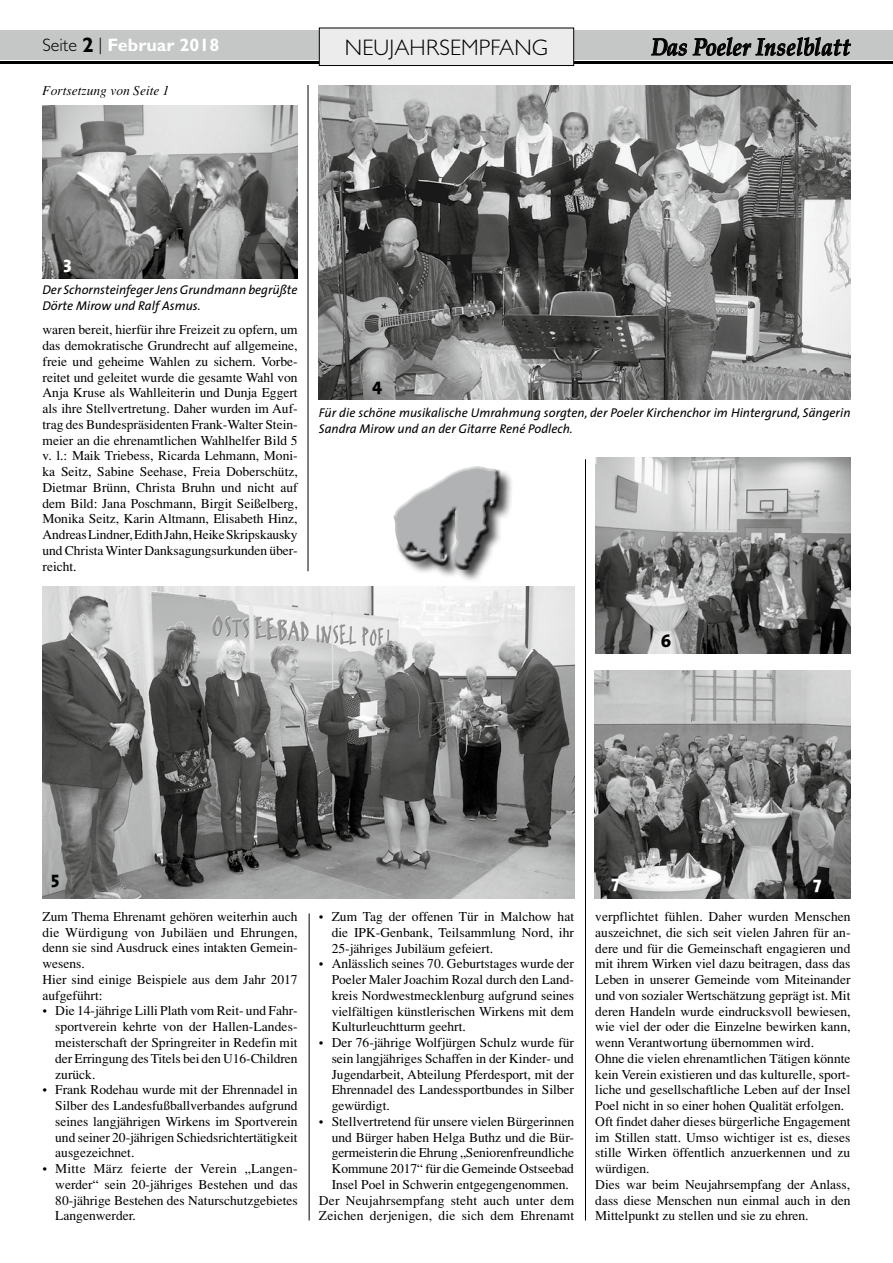
<style>
.page{position:relative;width:893px;height:1263px;background:#fff}
.page>*{position:absolute;margin:0;border:0;box-sizing:border-box;transform-origin:0 0}
.t1{font:italic 700 24.15px "Palatino";letter-spacing:.005em;color:#000;scale:.87 1}
.t2{font:300 22.5px "Gill Sans";letter-spacing:.01em;color:#000}
.t3{font:700 18px "Gill Sans";color:#fff}
.t4{font:800 18px "The Sans";color:#000}
.t5{font:800 18px "The Sans";color:#fff}
.t6{font:13.5px/15.8px "Times";color:#000;text-align:justify}
.t7{font:italic 13.5px "Times";color:#000}
.t8{font:italic 12.75px/15.8px "The Sans";color:#000}
.s1{font-weight:300;color:#000}
.s2{font-size:21px;color:#000}
</style>
<div class="page">
<div style="left:0;top:30px;width:893px;height:30px;background:#c5c6c6"></div>
<svg style="left:651px;top:38px;width:36px;height:18px"></svg>
<svg style="left:693px;top:37px;width:158px;height:20px"></svg>
<hr style="left:0;top:61px;width:893px;height:3px;background:#000">
<div style="left:319px;top:28px;width:255px;height:38px;background:#ececed"></div>
<div style="left:319px;top:28px;width:255px;height:38px;border:1px solid #000"></div>
<img style="left:595px;top:671px;width:255px;height:228px">
<img style="left:43px;top:586px;width:531px;height:312px">
<div style="left:394px;top:466px;width:119px;height:116px;background:#000;opacity:.75"></div>
<div style="left:390px;top:463px;width:110px;height:101px;background:#fff"></div>
<div style="left:396px;top:469px;width:105px;height:101px;background:#000;opacity:.75"></div>
<hr style="left:308px;top:85px;width:1px;height:486px;background:#000">
<hr style="left:309px;top:913px;width:1px;height:307px;background:#000">
<hr style="left:585px;top:459px;width:1px;height:761px;background:#000">
<img style="left:43px;top:106px;width:255px;height:172px">
<img style="left:319px;top:85px;width:531px;height:315px">
<img style="left:595px;top:458px;width:255px;height:195px">
<h3 class="t3" style="left:43px;top:34px;width:178px"><span class="s1">SEITE</span> <span class="s2">2</span> <span class="s1">|</span> Februar 2018</h3>
<h1 class="t1" style="left:651px;top:28px;width:230px">Das Poeler Inselblatt</h1>
<h2 class="t2" style="left:345px;top:35px;width:205px">NEUJAHRSEMPFANG</h2>
<p class="t7" style="left:43px;top:83px;width:129px">Fortsetzung von Seite 1</p>
<h3 class="t5" style="left:64px;top:248px;width:10px">3</h3>
<p class="t8" style="left:43px;top:282px;width:257px">Der Schornsteinfeger Jens Grundmann begrüßte<br>Dörte Mirow und Ralf Asmus.</p>
<p class="t6" style="left:43px;top:322px;width:257px">waren bereit, hierfür ihre Freizeit zu opfern, um das demokratische Grundrecht auf allgemeine, freie und geheime Wahlen zu sichern. Vorbe&shy;reitet und geleitet wurde die gesamte Wahl von Anja Kruse als Wahlleiterin und Dunja Eggert als ihre Stellvertretung. Daher wurden im Auf&shy;trag des Bundespräsidenten Frank-Walter Stein&shy;meier an die ehrenamtlichen Wahlhelfer Bild 5 v. l.: Maik Triebess, Ricarda Lehmann, Moni&shy;ka Seitz, Sabine Seehase, Freia Doberschütz, Dietmar Brünn, Christa Bruhn und nicht auf dem Bild: Jana Poschmann, Birgit Seißelberg, Monika Seitz, Karin Altmann, Elisabeth Hinz, Andreas Lindner, Edith Jahn, Heike Skripskausky und Christa Winter Danksagungsurkunden über&shy;reicht.</p>
<h3 class="t4" style="left:372px;top:369px;width:12px">4</h3>
<p class="t8" style="left:319px;top:404px;width:533px">Für die schöne musikalische Umrahmung sorgten, der Poeler Kirchenchor im Hintergrund, Sängerin<br>Sandra Mirow und an der Gitarre René Podlech.</p>
<h3 class="t4" style="left:661px;top:625px;width:12px">6</h3>
<h3 class="t4" style="left:51px;top:863px;width:10px">5</h3>
<p class="t6" style="left:43px;top:908px;width:257px;text-align:left">Zum Thema Ehrenamt gehören weiterhin auch die Würdigung von Jubiläen und Ehrungen, denn sie sind Ausdruck eines intakten Gemein&shy;wesens.<br>Hier sind einige Beispiele aus dem Jahr 2017 aufgeführt:</p>
<p class="t6" style="left:55px;top:1003px;width:244px;text-indent:-13px">• Die 14-jährige Lilli Plath vom Reit- und Fahr&shy;sportverein kehrte von der Hallen-Landes&shy;meisterschaft der Springreiter in Redefin mit der Erringung des Titels bei den U16-Children zurück.</p>
<p class="t6" style="left:55px;top:1082px;width:244px;text-indent:-13px">• Frank Rodehau wurde mit der Ehrennadel in Silber des Landesfußballverbandes aufgrund seines langjährigen Wirkens im Sportverein und seiner 20-jährigen Schiedsrichtertätigkeit ausgezeichnet.</p>
<p class="t6" style="left:55px;top:1160px;width:244px;text-indent:-13px">• Mitte März feierte der Verein „Langen&shy;werder“ sein 20-jähriges Bestehen und das 80-jährige Bestehen des Naturschutzgebietes Langenwerder.</p>
<p class="t6" style="left:332px;top:908px;width:244px;text-indent:-13px">• Zum Tag der offenen Tür in Malchow hat die IPK-Genbank, Teilsammlung Nord, ihr 25-jähriges Jubiläum gefeiert.</p>
<p class="t6" style="left:332px;top:956px;width:244px;text-indent:-13px">• Anlässlich seines 70. Geburtstages wurde der Poeler Maler Joachim Rozal durch den Land&shy;kreis Nordwestmecklenburg aufgrund seines vielfältigen künstlerischen Wirkens mit dem Kulturleuchtturm geehrt.</p>
<p class="t6" style="left:332px;top:1035px;width:244px;text-indent:-13px">• Der 76-jährige Wolfjürgen Schulz wurde für sein langjähriges Schaffen in der Kinder- und Jugendarbeit, Abteilung Pferdesport, mit der Ehrennadel des Landessportbundes in Silber gewürdigt.</p>
<p class="t6" style="left:319px;top:1113px;width:257px">• Stellvertretend für unsere vielen Bürgerinnen</p>
<p class="t6" style="left:332px;top:1129px;width:244px">und Bürger haben Helga Buthz und die Bür-</p>
<p class="t6" style="left:332px;top:1145px;width:244px">germeisterin die Ehrung „Seniorenfreundliche</p>
<p class="t6" style="left:332px;top:1161px;width:244px">Kommune 2017“ für die Gemeinde Ostseebad</p>
<p class="t6" style="left:332px;top:1176px;width:239px">Insel Poel in Schwerin entgegengenommen.</p>
<p class="t6" style="left:319px;top:1192px;width:257px">Der Neujahrsempfang steht auch unter dem</p>
<p class="t6" style="left:319px;top:1208px;width:257px">Zeichen derjenigen, die sich dem Ehrenamt</p>
<h3 class="t5" style="left:611px;top:866px;width:10px">7</h3>
<h3 class="t5" style="left:813px;top:868px;width:10px">7</h3>
<p class="t6" style="left:595px;top:909px;width:257px;text-align:left">verpflichtet fühlen. Daher wurden Menschen auszeichnet, die sich seit vielen Jahren für an&shy;dere und für die Gemeinschaft engagieren und mit ihrem Wirken viel dazu beitragen, dass das Leben in unserer Gemeinde vom Miteinander und von sozialer Wertschätzung geprägt ist. Mit deren Handeln wurde eindrucksvoll bewiesen, wie viel der oder die Einzelne bewirken kann, wenn Verantwortung übernommen wird.<br>Ohne die vielen ehrenamtlichen Tätigen könnte kein Verein existieren und das kulturelle, sport&shy;liche und gesellschaftliche Leben auf der Insel Poel nicht in so einer hohen Qualität erfolgen.<br>Oft findet daher dieses bürgerliche Engagement im Stillen statt. Umso wichtiger ist es, dieses stille Wirken öffentlich anzuerkennen und zu würdigen.<br>Dies war beim Neujahrsempfang der Anlass, dass diese Menschen nun einmal auch in den Mittelpunkt zu stellen und sie zu ehren.</p>
</div>
